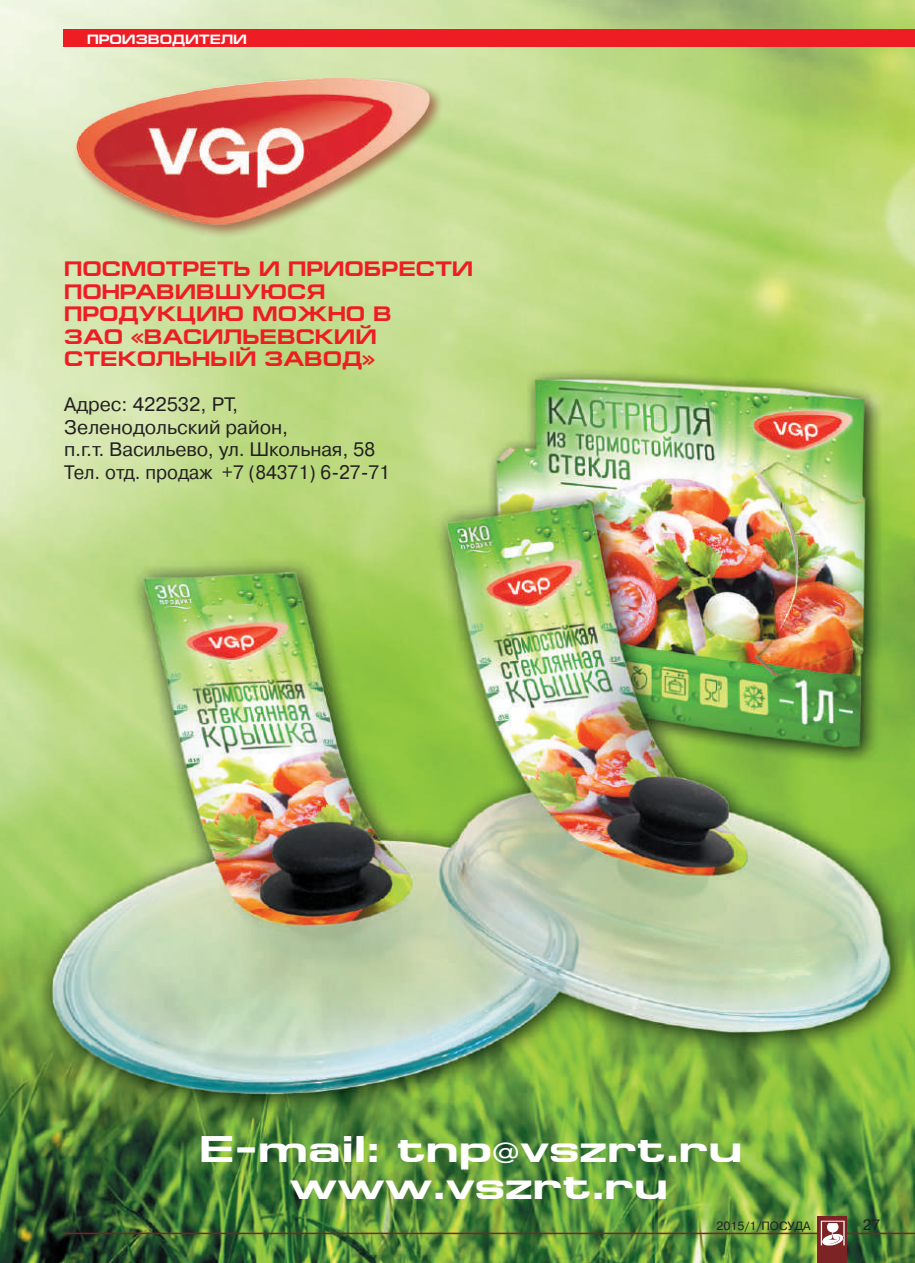
<style>
.page{position:relative;width:915px;height:1263px;background:#fff}
.page>*{position:absolute;margin:0;border:0;box-sizing:border-box;transform-origin:0 0}
.t1{font:700 37.35px/37.5px "Europe Ext";color:#fff;text-align:center;scale:1.15 1}
.t2{font:700 21px/22.5px "Europe Ext";color:#ee1d23}
.t3{font:19.5px/22.5px "Pragmatica C";color:#231f20}
.t4{font:15px "Pragmatica C";color:#231f20}
.t5{font:700 13.5px "Europe Ext";color:#fff}
.t6{font:12px "Pragmatica C";color:#231f20}
</style>
<div class="page">
<img style="left:0;top:0;width:914px;height:1263px">
<div style="left:64px;top:30px;width:850px;height:17px;background:#ee1d23"></div>
<hr style="left:64px;top:1233px;width:850px;height:1px;background:#7c2326">
<div style="left:817px;top:1216px;width:30px;height:47px;background:#7c2326"></div>
<svg style="left:820px;top:1221px;width:24px;height:24px"></svg>
<div style="left:73px;top:78px;width:371px;height:161px;background:#790100;opacity:.5"></div>
<img style="left:75px;top:78px;width:356px;height:147px">
<p class="t5" style="left:87px;top:31px;width:161px">ПРОИЗВОДИТЕЛИ</p>
<p class="t2" style="left:64px;top:258px;width:38px">Посмотреть</p>
<p class="t2" style="left:259px;top:258px;width:49px">и приобрести</p>
<p class="t2" style="left:64px;top:280px;width:21px">понравившуюся продукцию</p>
<p class="t2" style="left:252px;top:303px;width:24px">можно</p>
<p class="t2" style="left:373px;top:303px;width:16px">в</p>
<p class="t2" style="left:64px;top:325px;width:119px">ЗАО «Васильевский стекольный</p>
<p class="t2" style="left:264px;top:348px;width:21px">завод</p>
<p class="t2" style="left:362px;top:348px;width:14px">»</p>
<p class="t3" style="left:64px;top:393px;width:327px">Адрес: 422532, РТ,<br>Зеленодольский район,<br>п.г.т. Васильево, ул. Школьная, 58<br>Тел. отд. продаж +7 (84371) 6-27-71</p>
<h1 class="t1" style="left:199px;top:1130px;width:474px">e-mail: tnp@vszrt.ru www.vszrt.ru</h1>
<p class="t6" style="left:716px;top:1219px;width:96px">2015/1/ПОСУДА</p>
<p class="t4" style="left:862px;top:1216px;width:19px">27</p>
</div>
